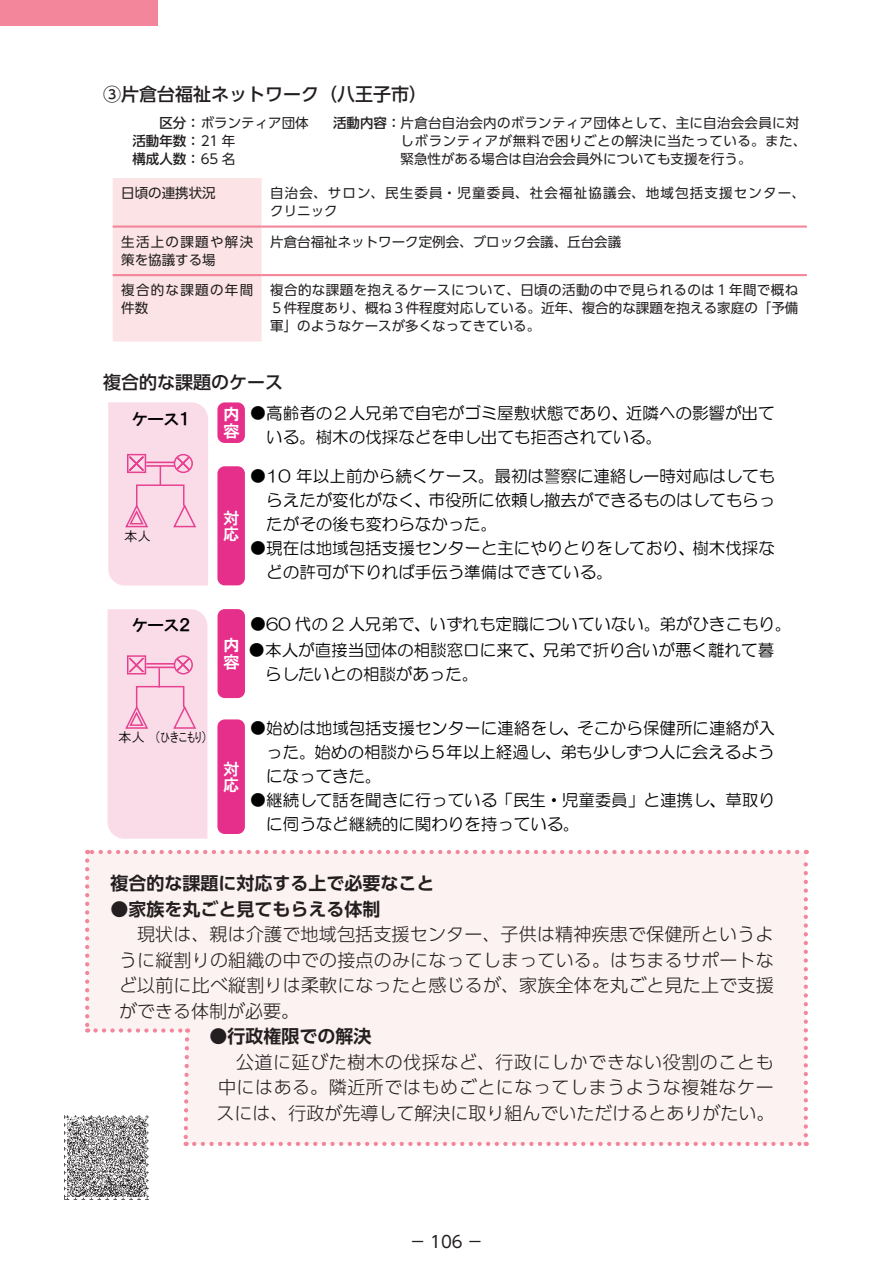
<style>
.page{position:relative;width:893px;height:1263px;background:#fff}
.page>*{position:absolute;margin:0;border:0;box-sizing:border-box;transform-origin:0 0}
.t1{font:300 18px/25.5px "UD Shin Go Pr 6 N";letter-spacing:.01em;color:#231f20;text-align:justify}
.t2{font:700 18px "UD Shin Go Pr 6 N De";color:#231f20}
.t3{font:500 18px "UD Shin Go Pr 6 N";color:#231f20}
.t4{font:16.5px/24px "HG Maru Gothic MPRO";color:#000}
.t5{font:16.5px "HGP Gothic E";color:#000}
.t6{font:16.5px/16.5px "HGP Gothic E";color:#fff}
.t7{font:16.5px "UD Shin Go Pr 6 N";color:#231f20}
.t8{font:13.5px/18px "UD Shin Go Pr 6 N";letter-spacing:.005em;color:#231f20}
.t9{font:13.5px/18px "UD Shin Go Pr 6 N";letter-spacing:.085em;color:#231f20}
.t10{font:13.5px/18px "UD Shin Go Pr 6 N";letter-spacing:.095em;color:#231f20}
.t11{font:13.5px "HGP Gothic M";color:#000;scale:.79 1}
.t12{font:13.5px "HGP Gothic M";color:#000}
.s1{font-weight:500}
</style>
<div class="page">
<div style="left:0;top:0;width:157px;height:26px;background:#f3869a"></div>
<div style="left:113px;top:178px;width:149px;height:164px;background:#fce4e6"></div>
<hr style="left:113px;top:225px;width:149px;height:3px;background:#f3869a">
<hr style="left:262px;top:225px;width:545px;height:3px;background:#f3869a">
<hr style="left:113px;top:274px;width:149px;height:2px;background:#f3869a">
<hr style="left:262px;top:274px;width:545px;height:2px;background:#f3869a">
<div style="left:217px;top:402px;width:28px;height:41px;background:#e62e8b;border-radius:7px"></div>
<div style="left:217px;top:466px;width:28px;height:119px;background:#e62e8b;border-radius:7px"></div>
<div style="left:218px;top:609px;width:27px;height:89px;background:#e62e8b;border-radius:7px"></div>
<div style="left:217px;top:719px;width:28px;height:115px;background:#e62e8b;border-radius:7px"></div>
<svg style="left:108px;top:402px;width:100px;height:183px;background:#f9d4e4"></svg>
<div style="left:108px;top:609px;width:99px;height:230px;background:#fadce9"></div>
<svg style="left:85px;top:850px;width:723px;height:296px"></svg>
<img style="left:64px;top:1115px;width:85px;height:85px">
<p class="t3" style="left:103px;top:79px;width:325px">③片倉台福祉ネットワーク（八王子市）</p>
<p class="t8" style="left:132px;top:113px;width:178px;text-indent:27px"><span class="s1">区分：</span>ボランティア団体<span class="s1">活動年数：</span>21 年<br><span class="s1">構成人数：</span>65 名</p>
<p class="t8" style="left:401px;top:113px;width:407px;text-indent:-68px"><span class="s1">活動内容：</span>片倉台自治会内のボランティア団体として、主に自治会会員に対しボランティアが無料で困りごとの解決に当たっている。また、緊急性がある場合は自治会会員外についても支援を行う。</p>
<p class="t8" style="left:121px;top:184px;width:96px">日頃の連携状況</p>
<p class="t9" style="left:270px;top:184px;width:536px">自治会、サロン、民生委員・児童委員、社会福祉協議会、地域包括支援センター、クリニック</p>
<p class="t10" style="left:121px;top:232px;width:133px">生活上の課題や解決策を協議する場</p>
<p class="t8" style="left:270px;top:232px;width:352px">片倉台福祉ネットワーク定例会、ブロック会議、丘台会議</p>
<p class="t10" style="left:121px;top:281px;width:133px">複合的な課題の年間件数</p>
<p class="t8" style="left:270px;top:281px;width:530px;text-align:justify">複合的な課題を抱えるケースについて、日頃の活動の中で見られるのは１年間で概ね５件程度あり、概ね３件程度対応している。近年、複合的な課題を抱える家庭の「予備軍」のようなケースが多くなってきている。</p>
<p class="t3" style="left:103px;top:367px;width:181px">複合的な課題のケース</p>
<p class="t5" style="left:132px;top:410px;width:59px">ケース１</p>
<p class="t4" style="left:266px;top:401px;width:510px;text-indent:-17px">●高齢者の２人兄弟で自宅がゴミ屋敷状態であり、近隣への影響が出ている。樹木の伐採などを申し出ても拒否されている。</p>
<p class="t4" style="left:266px;top:464px;width:510px;text-align:justify;text-indent:-17px">●10 年以上前から続くケース。最初は警察に連絡し一時対応はしてもらえたが変化がなく、市役所に依頼し撤去ができるものはしてもらったがその後も変わらなかった。</p>
<p class="t4" style="left:266px;top:536px;width:510px;text-indent:-17px">●現在は地域包括支援センターと主にやりとりをしており、樹木伐採などの許可が下りれば手伝う準備はできている。</p>
<p class="t5" style="left:132px;top:616px;width:59px">ケース２</p>
<p class="t4" style="left:250px;top:612px;width:543px">●60 代の 2 人兄弟で、いずれも定職についていない。弟がひきこもり。</p>
<p class="t4" style="left:265px;top:638px;width:511px;text-indent:-17px">●本人が直接当団体の相談窓口に来て、兄弟で折り合いが悪く離れて暮らしたいとの相談があった。</p>
<p class="t4" style="left:266px;top:716px;width:510px;text-align:justify;text-indent:-17px">●始めは地域包括支援センターに連絡をし、そこから保健所に連絡が入った。始めの相談から５年以上経過し、弟も少しずつ人に会えるようになってきた。</p>
<p class="t4" style="left:266px;top:788px;width:510px;text-indent:-17px">●継続して話を聞きに行っている「民生・児童委員」と連携し、草取りに伺うなど継続的に関わりを持っている。</p>
<p class="t6" style="left:223px;top:406px;width:18px">内容</p>
<p class="t6" style="left:223px;top:509px;width:18px">対応</p>
<p class="t12" style="left:124px;top:530px;width:28px">本人</p>
<p class="t6" style="left:223px;top:637px;width:18px">内容</p>
<p class="t11" style="left:155px;top:730px;width:67px">（ひきこもり）</p>
<p class="t12" style="left:118px;top:730px;width:28px">本人</p>
<p class="t6" style="left:223px;top:760px;width:18px">対応</p>
<p class="t2" style="left:111px;top:868px;width:326px">複合的な課題に対応する上で必要なこと</p>
<p class="t2" style="left:111px;top:894px;width:272px">●家族を丸ごと見てもらえる体制</p>
<p class="t1" style="left:119px;top:921px;width:656px;text-indent:18px">現状は、親は介護で地域包括支援センター、子供は精神疾患で保健所というように縦割りの組織の中での接点のみになってしまっている。はちまるサポートなど以前に比べ縦割りは柔軟になったと感じるが、家族全体を丸ごと見た上で支援ができる体制が必要。</p>
<p class="t2" style="left:210px;top:1021px;width:163px">●行政権限での解決</p>
<p class="t1" style="left:217px;top:1048px;width:559px;text-indent:19px">公道に延びた樹木の伐採など、行政にしかできない役割のことも中にはある。隣近所ではもめごとになってしまうような複雑なケースには、行政が先導して解決に取り組んでいただけるとありがたい。</p>
<p class="t7" style="left:409px;top:1228px;width:75px">－ 106 －</p>
</div>
